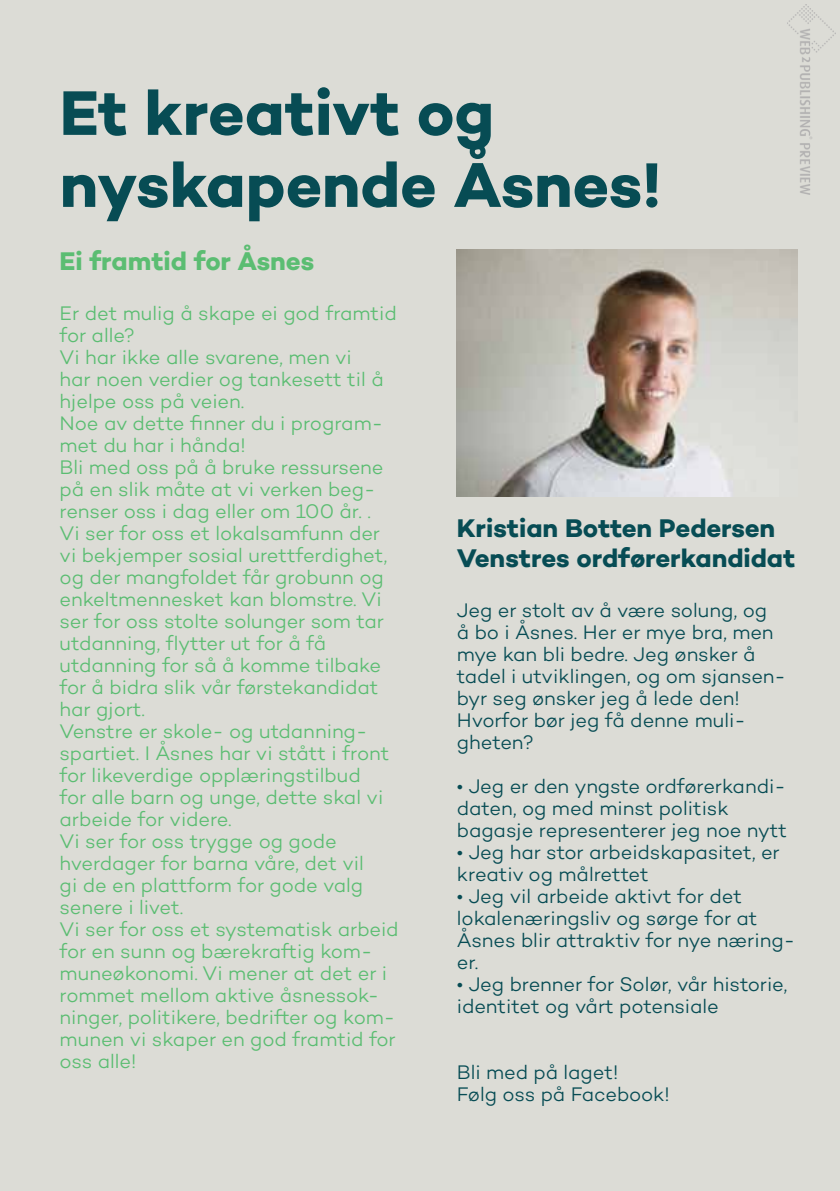
<style>
.page{position:relative;width:840px;height:1191px;background:#fff}
.page>*{position:absolute;margin:0;border:0;box-sizing:border-box;transform-origin:0 0}
.t1{font:700 64px/72px "Campton";letter-spacing:-.005em;color:#074c54}
.t2{font:700 26px/30px "Campton";letter-spacing:-.005em;color:#074c54}
.t3{font:700 26px "Campton";letter-spacing:-.005em;color:#5bbd72}
.t4{font:300 20px/22px "Campton";letter-spacing:-.005em;color:#5bbd72}
.t5{font:300 20px/22px "Campton";letter-spacing:-.005em;color:#074c54}
</style>
<div class="page">
<div style="left:0;top:0;width:839px;height:1191px;background:#dcdcd6"></div>
<img style="left:456px;top:249px;width:341px;height:247px">
<img style="left:787px;top:4px;width:48px;height:190px">
<h1 class="t1" style="left:60px;top:76px;width:603px">Et kreativt og nyskapende Åsnes!</h1>
<h2 class="t3" style="left:60px;top:245px;width:256px">Ei framtid for Åsnes</h2>
<p class="t4" style="left:60px;top:302px;width:340px">Er det mulig å skape ei god framtid for alle?<br>Vi har ikke alle svarene, men vi<br>har noen verdier og tankesett til å hjelpe oss på veien.<br>Noe av dette finner du i program&shy;met du har i hånda!<br>Bli med oss på å bruke ressursene på en slik måte at vi verken beg&shy;renser oss i dag eller om 100 år. .<br>Vi ser for oss et lokalsamfunn der vi bekjemper sosial urettferdighet, og der mangfoldet får grobunn og enkeltmennesket kan blomstre. Vi ser for oss stolte solunger som tar utdanning, flytter ut for å få utdanning for så å komme tilbake for å bidra slik vår førstekandidat har gjort.<br>Venstre er skole- og utdanning&shy;spartiet. I Åsnes har vi stått i front for likeverdige opplæringstilbud<br>for alle barn og unge, dette skal vi arbeide for videre.<br>Vi ser for oss trygge og gode hverdager for barna våre, det vil<br>gi de en plattform for gode valg senere i livet.<br>Vi ser for oss et systematisk arbeid for en sunn og bærekraftig kom&shy;muneøkonomi. Vi mener at det er i rommet mellom aktive åsnessok&shy;ninger, politikere, bedrifter og kom&shy;munen vi skaper en god framtid for oss alle!</p>
<h2 class="t2" style="left:456px;top:513px;width:340px">Kristian Botten Pedersen<br>Venstres ordførerkandidat</h2>
<p class="t5" style="left:456px;top:598px;width:330px">Jeg er stolt av å være solung, og<br>å bo i Åsnes. Her er mye bra, men mye kan bli bedre. Jeg ønsker å tadel i utviklingen, og om sjansen&shy;byr seg ønsker jeg å lede den!<br>Hvorfor bør jeg få denne muli&shy;gheten?</p>
<p class="t5" style="left:456px;top:774px;width:331px">• Jeg er den yngste ordførerkandi&shy;daten, og med minst politisk bagasje representerer jeg noe nytt</p>
<p class="t5" style="left:456px;top:840px;width:324px">• Jeg har stor arbeidskapasitet, er kreativ og målrettet</p>
<p class="t5" style="left:456px;top:884px;width:339px">• Jeg vil arbeide aktivt for det lokalenæringsliv og sørge for at<br>Åsnes blir attraktiv for nye næring&shy;er.</p>
<p class="t5" style="left:456px;top:972px;width:332px">• Jeg brenner for Solør, vår historie, identitet og vårt potensiale</p>
<p class="t5" style="left:456px;top:1060px;width:214px">Bli med på laget!<br>Følg oss på Facebook!</p>
</div>
